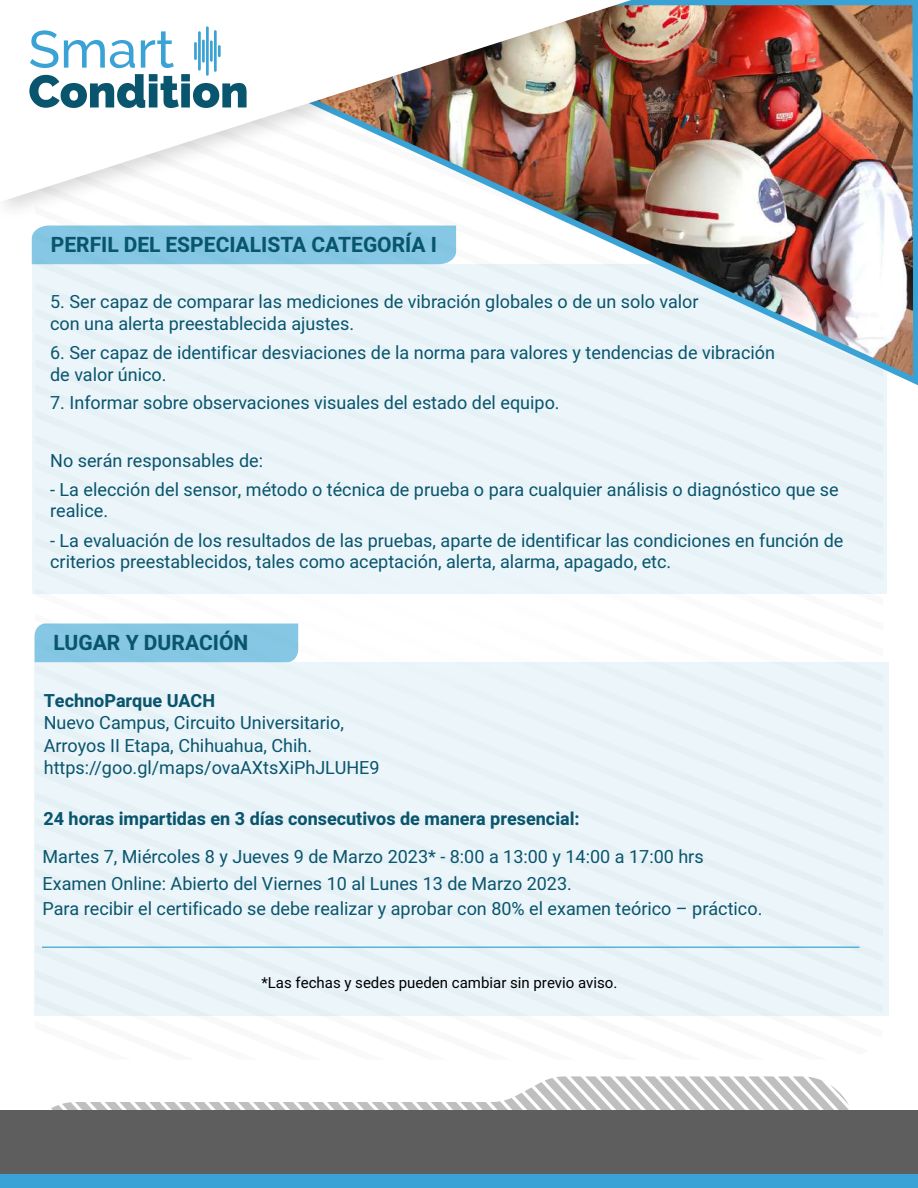
<style>
.page{position:relative;width:918px;height:1188px;background:#fff}
.page>*{position:absolute;margin:0;border:0;box-sizing:border-box;transform-origin:0 0}
.t1{font:700 21px "Heebo";color:#09556d}
.t2{font:18px/21.6px "Heebo";color:#09556d}
.t3{font:700 18px "Heebo";color:#09556d}
.t4{font:15px "Heebo";color:#000}
</style>
<div class="page">
<div style="left:32px;top:231px;width:57px;height:33px;background:#85c7e4"></div>
<svg style="left:51px;top:1076px;width:798px;height:34px"></svg>
<div style="left:0;top:1174px;width:918px;height:14px;background:#3aa2d4"></div>
<div style="left:0;top:1110px;width:918px;height:64px;background:#5e5e5e"></div>
<div style="left:32px;top:264px;width:855px;height:330px;background:#ebf5fa"></div>
<div style="left:34px;top:624px;width:264px;height:38px;background:#85c7e4"></div>
<div style="left:34px;top:662px;width:856px;height:354px;background:#ebf5fa"></div>
<hr style="left:42px;top:946px;width:818px;height:2px;background:#34a3d2">
<img style="left:89px;top:0;width:829px;height:386px">
<img style="left:3px;top:0;width:661px;height:231px">
<img style="left:3px;top:0;width:633px;height:202px">
<svg style="left:29px;top:74px;width:218px;height:34px"></svg>
<svg style="left:30px;top:30px;width:28px;height:38px"></svg>
<svg style="left:64px;top:40px;width:71px;height:28px"></svg>
<svg style="left:141px;top:31px;width:33px;height:37px"></svg>
<hr style="left:194px;top:42px;width:3px;height:18px;background:#3aa2d4">
<hr style="left:202px;top:40px;width:3px;height:23px;background:#3aa2d4">
<hr style="left:210px;top:40px;width:3px;height:22px;background:#3aa2d4">
<svg style="left:218px;top:45px;width:3px;height:12px"></svg>
<hr style="left:198px;top:31px;width:3px;height:40px;background:#3aa2d4">
<hr style="left:206px;top:26px;width:3px;height:50px;background:#3aa2d4">
<hr style="left:214px;top:30px;width:3px;height:42px;background:#3aa2d4">
<p class="t1" style="left:51px;top:230px;width:388px">PERFIL DEL ESPECIALISTA CATEGORÍA I</p>
<p class="t2" style="left:50px;top:291px;width:650px">5. Ser capaz de comparar las mediciones de vibración globales o de un solo valor con una alerta preestablecida ajustes.</p>
<p class="t2" style="left:50px;top:342px;width:726px">6. Ser capaz de identificar desviaciones de la norma para valores y tendencias de vibración de valor único.</p>
<p class="t2" style="left:50px;top:392px;width:511px">7. Informar sobre observaciones visuales del estado del equipo.</p>
<p class="t2" style="left:50px;top:450px;width:214px">No serán responsables de:</p>
<p class="t2" style="left:50px;top:479px;width:790px">- La elección del sensor, método o técnica de prueba o para cualquier análisis o diagnóstico que se realice.</p>
<p class="t2" style="left:50px;top:530px;width:795px">- La evaluación de los resultados de las pruebas, aparte de identificar las condiciones en función de criterios preestablecidos, tales como aceptación, alerta, alarma, apagado, etc.</p>
<p class="t1" style="left:54px;top:628px;width:196px">LUGAR Y DURACIÓN</p>
<p class="t3" style="left:44px;top:688px;width:173px">TechnoParque UACH</p>
<p class="t2" style="left:44px;top:712px;width:337px;line-height:22.5px">Nuevo Campus, Circuito Universitario,<br>Arroyos II Etapa, Chihuahua, Chih. https://goo.gl/maps/ovaAXtsXiPhJLUHE9</p>
<p class="t3" style="left:43px;top:807px;width:538px">24 horas impartidas en 3 días consecutivos de manera presencial:</p>
<p class="t2" style="left:43px;top:846px;width:663px">Martes 7, Miércoles 8 y Jueves 9 de Marzo 2023* - 8:00 a 13:00 y 14:00 a 17:00 hrs</p>
<p class="t2" style="left:43px;top:870px;width:721px;line-height:25.7px">Examen Online: Abierto del Viernes 10 al Lunes 13 de Marzo 2023.<br>Para recibir el certificado se debe realizar y aprobar con 80% el examen teórico – práctico.</p>
<p class="t4" style="left:261px;top:972px;width:358px">*Las fechas y sedes pueden cambiar sin previo aviso.</p>
</div>
